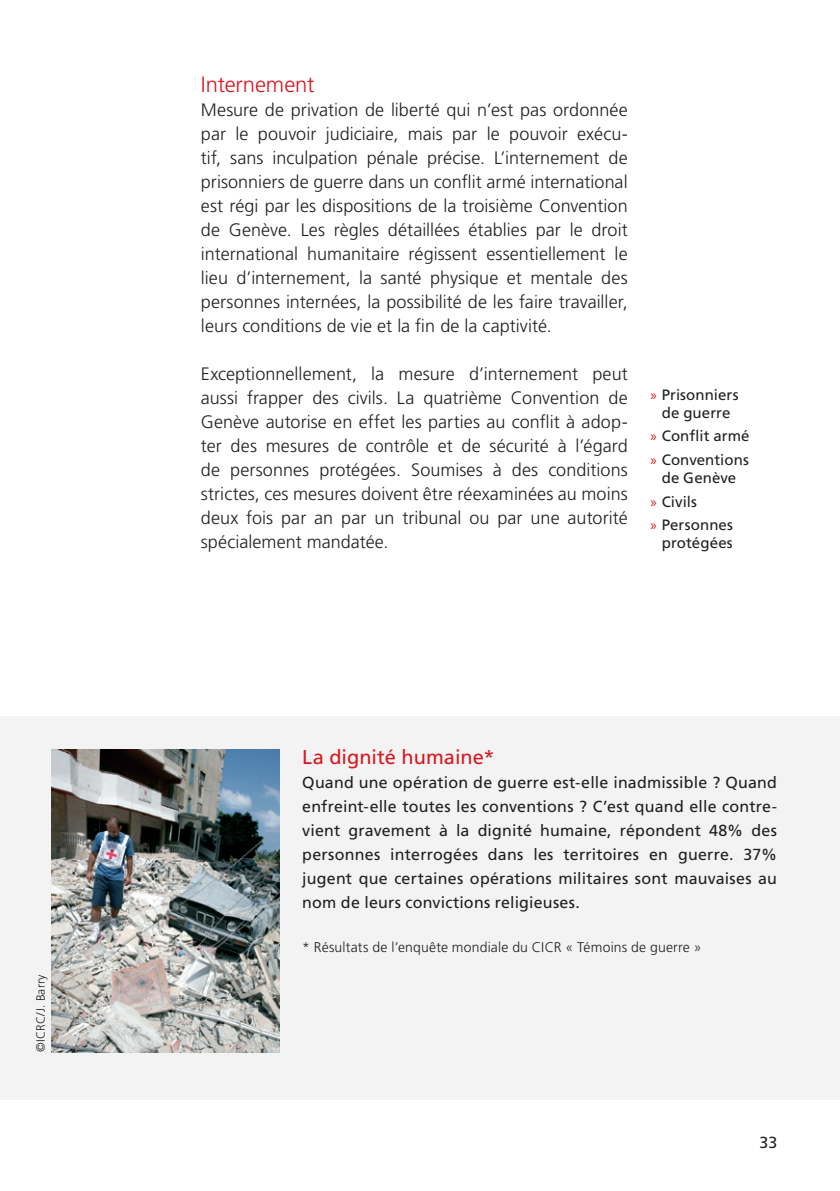
<style>
.page{position:relative;width:840px;height:1191px;background:#fff}
.page>*{position:absolute;margin:0;border:0;box-sizing:border-box;transform-origin:0 0}
._3_Titel_Glossar{font:300 22px "Frutiger LT Pro";letter-spacing:-.005em;color:#d7171f}
._5_1_Kasten_Titel{font:20px "Frutiger LT Pro";color:#d7171f}
._4_Fliesstext{font:300 18px/24px "Frutiger LT Pro";color:#231f20;text-align:justify}
._5_2_Kasten_Text{font:16px/24px "Frutiger LT Pro";letter-spacing:.01em;color:#231f20;text-align:justify}
.t1{font:15px/23.6px "Frutiger LT Pro";letter-spacing:.005em;color:#231f20}
._6_Anmerkung{font:300 14px "Frutiger LT Pro";letter-spacing:.01em;color:#231f20}
._7_Copyright{font:300 12px "Frutiger LT Pro";letter-spacing:.02em;color:#231f20}
.s1{font-family:"Myriad Pro";color:#d7171f}
</style>
<div class="page">
<div style="left:0;top:716px;width:839px;height:384px;background:#f3f3f3"></div>
<img style="left:51px;top:749px;width:228px;height:303px">
<p class="_7_Copyright" style="left:34px;top:1052px;width:79px;rotate:-90deg">©ICRC/J. Barry</p>
<p class="_3_Titel_Glossar" style="left:201px;top:72px;width:115px">Internement</p>
<p class="_4_Fliesstext" style="left:201px;top:98px;width:428px">Mesure de privation de liberté qui n’est pas ordonnée par le pouvoir judiciaire, mais par le pouvoir exécu&shy;tif, sans inculpation pénale précise. L’internement de prisonniers de guerre dans un conflit armé international est régi par les dispositions de la troisième Convention de Genève. Les règles détaillées établies par le droit international humanitaire régissent essentiellement le lieu d’internement, la santé physique et mentale des personnes internées, la possibilité de les faire travailler, leurs conditions de vie et la fin de la captivité.</p>
<p class="_4_Fliesstext" style="left:201px;top:362px;width:428px">Exceptionnellement, la mesure d’internement peut aussi frapper des civils. La quatrième Convention de Genève autorise en effet les parties au conflit à adop&shy;ter des mesures de contrôle et de sécurité à l’égard de personnes protégées. Soumises à des conditions strictes, ces mesures doivent être réexaminées au moins deux fois par an par un tribunal ou par une autorité spécialement mandatée.</p>
<p class="t1" style="left:650px;top:385px;width:90px;line-height:18px;text-align:center"><span class="s1">»</span> Prisonniers de guerre</p>
<p class="t1" style="left:650px;top:424px;width:101px"><span class="s1">»</span> Conflit armé <span class="s1">»</span> Conventions</p>
<p class="t1" style="left:650px;top:466px;width:87px;text-indent:11px">de Genève <span class="s1">»</span> Civils<br><span class="s1">»</span> Personnes</p>
<p class="t1" style="left:661px;top:531px;width:72px">protégées</p>
<p class="_5_1_Kasten_Titel" style="left:302px;top:745px;width:194px">La dignité humaine*</p>
<p class="_5_2_Kasten_Text" style="left:302px;top:771px;width:476px">Quand une opération de guerre est-elle inadmissible ? Quand enfreint-elle toutes les conventions ? C’est quand elle contre&shy;vient gravement à la dignité humaine, répondent 48% des personnes interrogées dans les territoires en guerre. 37% jugent que certaines opérations militaires sont mauvaises au nom de leurs convictions religieuses.</p>
<p class="_6_Anmerkung" style="left:302px;top:939px;width:400px">* Résultats de l’enquête mondiale du CICR « Témoins de guerre »</p>
<p class="_5_2_Kasten_Text" style="left:759px;top:1131px;width:19px">33</p>
</div>
